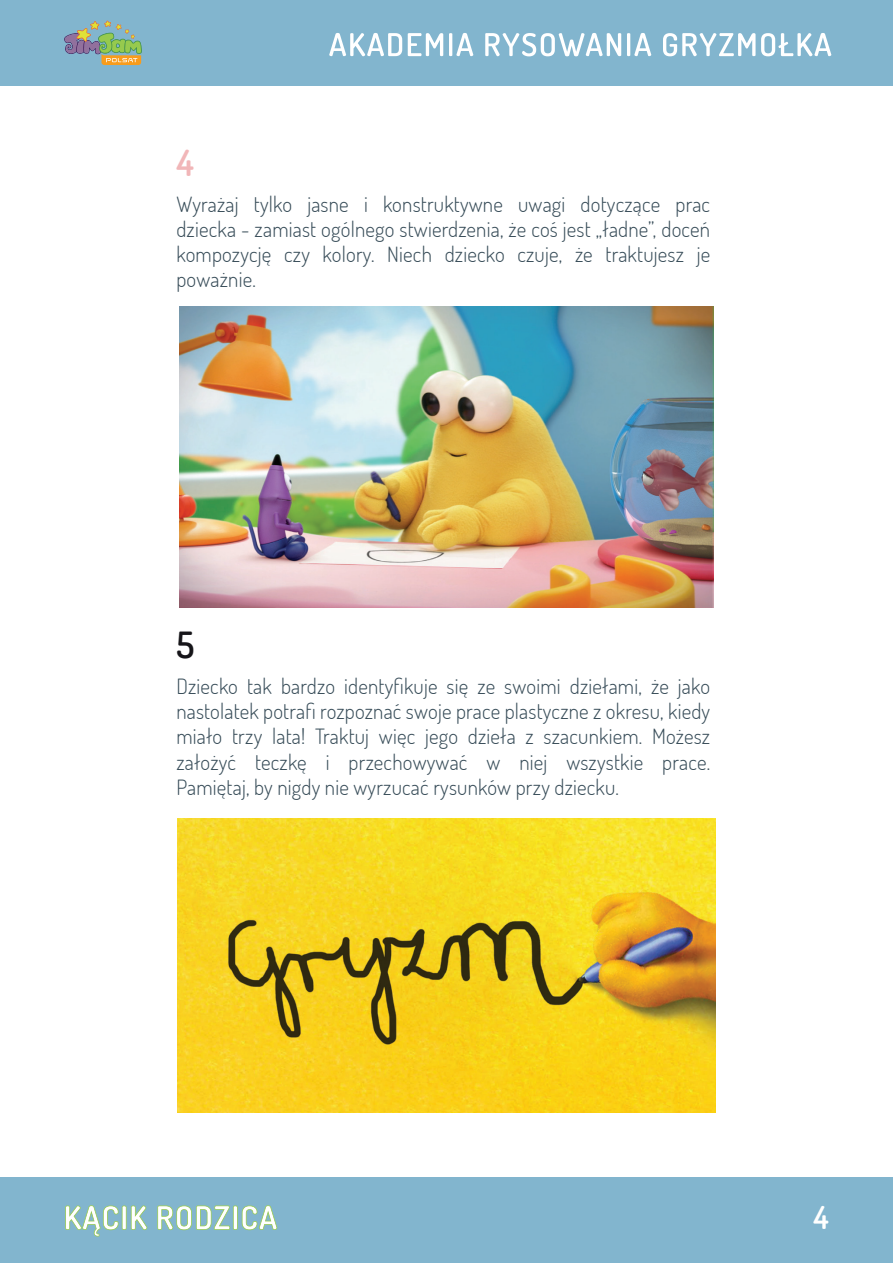
<style>
.page{position:relative;width:893px;height:1263px;background:#fff}
.page>*{position:absolute;margin:0;border:0;box-sizing:border-box;transform-origin:0 0}
.t1{font:600 36px "Dosis";color:#f1b6b8}
.t2{font:600 36px "Dosis";color:#161519}
.t3{font:600 31.5px "Dosis";color:#fff}
.t4{font:300 21px/25.2px "Dosis";letter-spacing:.01em;color:#374c58;text-align:justify}
</style>
<div class="page">
<div style="left:0;top:1178px;width:893px;height:85px;background:#82b5ce"></div>
<div style="left:0;top:0;width:893px;height:85px;background:#82b5ce"></div>
<svg style="left:329px;top:33px;width:73px;height:23px"></svg>
<svg style="left:408px;top:33px;width:35px;height:23px"></svg>
<svg style="left:449px;top:33px;width:24px;height:23px"></svg>
<svg style="left:485px;top:33px;width:136px;height:23px"></svg>
<svg style="left:627px;top:33px;width:24px;height:23px"></svg>
<svg style="left:663px;top:33px;width:92px;height:23px"></svg>
<svg style="left:761px;top:33px;width:70px;height:23px"></svg>
<svg style="left:64px;top:21px;width:78px;height:44px"></svg>
<svg style="left:65px;top:1205px;width:82px;height:31px"></svg>
<svg style="left:157px;top:1205px;width:120px;height:25px"></svg>
<img style="left:180px;top:307px;width:533px;height:300px">
<img style="left:178px;top:818px;width:537px;height:294px">
<h1 class="t1" style="left:176px;top:139px;width:19px">4</h1>
<p class="t4" style="left:176px;top:191px;width:535px">Wyrażaj tylko jasne i konstruktywne uwagi dotyczące prac dziecka - zamiast ogólnego stwierdzenia, że coś jest „ładne”, doceń kompozycję czy kolory. Niech dziecko czuje, że traktujesz je poważnie.</p>
<h1 class="t2" style="left:176px;top:621px;width:19px">5</h1>
<p class="t4" style="left:176px;top:673px;width:535px">Dziecko tak bardzo identyfikuje się ze swoimi dziełami, że jako nastolatek potrafi rozpoznać swoje prace plastyczne z okresu, kiedy miało trzy lata! Traktuj więc jego dzieła z szacunkiem. Możesz założyć teczkę i przechowywać w niej wszystkie prace.<br>Pamiętaj, by nigdy nie wyrzucać rysunków przy dziecku.</p>
<h2 class="t3" style="left:813px;top:1197px;width:17px">4</h2>
</div>
